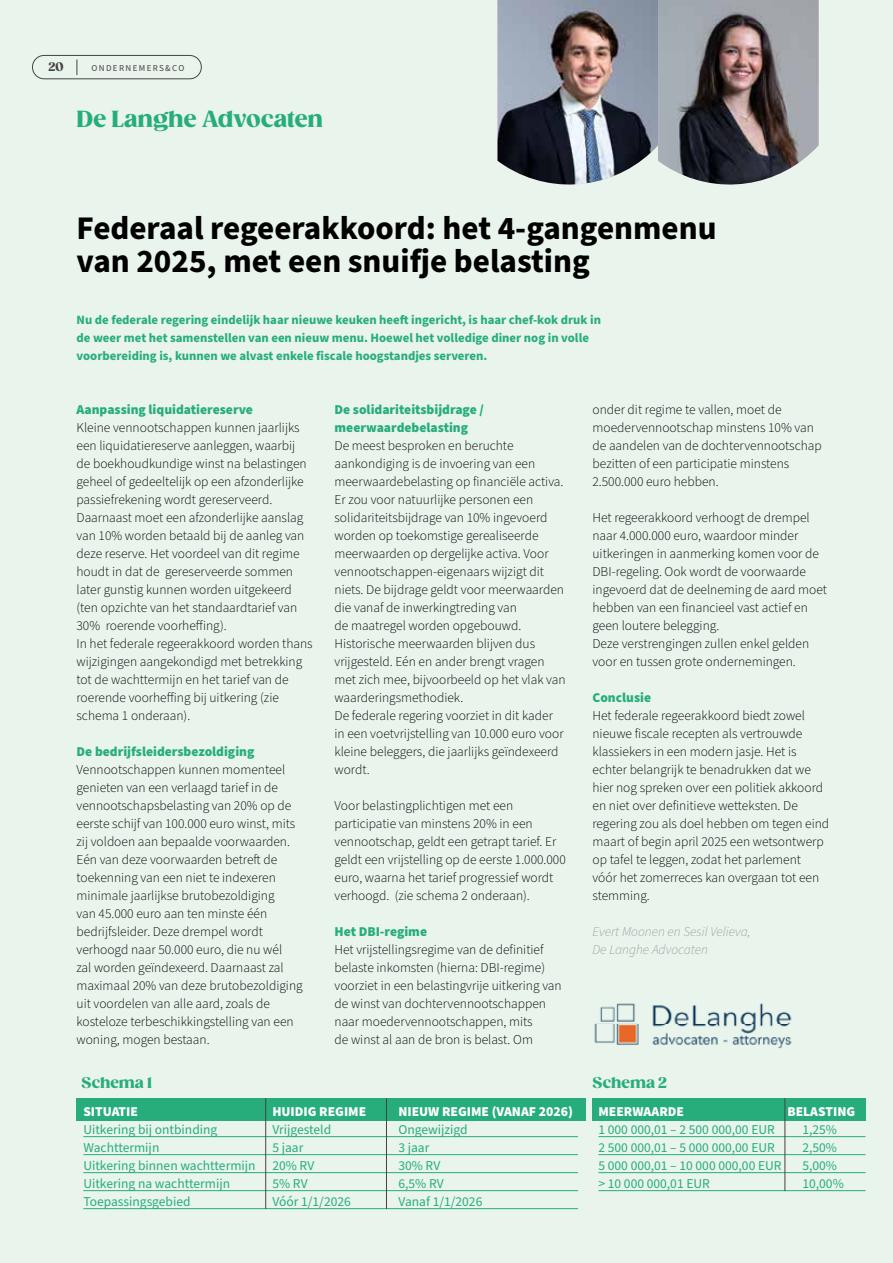
<style>
.page{position:relative;width:893px;height:1263px;background:#e9f4ed}
.page>*{position:absolute;margin:0;border:0;box-sizing:border-box;transform-origin:0 0}
.t1{font:700 33px/33px "Source Sans Pro";color:#000}
.t2{font:900 22.5px "Gazpacho";color:#27ad7c}
.t3{font:900 15px "Gazpacho";color:#27ad7c}
.t4{font:300 13.5px/18px "Source Sans Pro";color:#000}
.t5{font:13.5px "Source Sans Pro";color:#27ad7c}
.t6{font:900 13.5px/18px "Source Sans Pro";color:#27ad7c}
.t7{font:900 13.5px "Source Sans Pro";color:#fff}
.t8{font:italic 300 13.5px/18px "Source Sans Pro";color:#9d9d9c}
.t9{font:700 12.75px/18px "Source Sans Pro";color:#27ad7c}
.t10{font:900 12px "Gazpacho";color:#484344}
.t11{font:9px "Source Sans Pro";letter-spacing:.15em;color:#484344}
</style>
<div class="page">
<svg style="left:77px;top:59px;width:1px;height:16px"></svg>
<div style="left:32px;top:55px;width:170px;height:24px;border:1px solid #484344;border-radius:12px"></div>
<img style="left:497px;top:0;width:322px;height:185px">
<div style="left:77px;top:1098px;width:509px;height:23px;background:#27ad7c"></div>
<hr style="left:83px;top:1136px;width:495px;height:1px;background:#27ad7c">
<hr style="left:83px;top:1154px;width:495px;height:1px;background:#27ad7c">
<hr style="left:83px;top:1172px;width:495px;height:1px;background:#27ad7c">
<hr style="left:83px;top:1190px;width:495px;height:1px;background:#27ad7c">
<hr style="left:83px;top:1208px;width:495px;height:1px;background:#27ad7c">
<div style="left:592px;top:1098px;width:273px;height:23px;background:#27ad7c"></div>
<hr style="left:598px;top:1136px;width:267px;height:1px;background:#27ad7c">
<hr style="left:598px;top:1154px;width:267px;height:1px;background:#27ad7c">
<hr style="left:598px;top:1172px;width:267px;height:1px;background:#27ad7c">
<hr style="left:598px;top:1190px;width:267px;height:1px;background:#27ad7c">
<hr style="left:265px;top:1098px;width:1px;height:111px;background:#484344">
<hr style="left:386px;top:1098px;width:1px;height:111px;background:#484344">
<hr style="left:784px;top:1098px;width:1px;height:93px;background:#484344">
<img style="left:594px;top:1003px;width:198px;height:46px">
<p class="t10" style="left:49px;top:60px;width:16px">20</p>
<p class="t11" style="left:92px;top:62px;width:94px">ONDERNEMERS&amp;CO</p>
<h2 class="t2" style="left:77px;top:105px;width:248px">De Langhe Advocaten</h2>
<p class="t11" style="left:92px;top:62px;width:55px">BEDRIJV N</p>
<h1 class="t1" style="left:77px;top:212px;width:642px">Federaal regeerakkoord: het 4-gangenmenu van 2025, met een snuifje belasting</h1>
<p class="t9" style="left:77px;top:311px;width:526px">Nu de federale regering eindelijk haar nieuwe keuken heeft ingericht, is haar chef-kok druk in de weer met het samenstellen van een nieuw menu. Hoewel het volledige diner nog in volle voorbereiding is, kunnen we alvast enkele fiscale hoogstandjes serveren.</p>
<p class="t6" style="left:77px;top:401px;width:178px">Aanpassing liquidatiereserve</p>
<p class="t4" style="left:77px;top:419px;width:238px">Kleine vennootschappen kunnen jaarlijks een liquidatiereserve aanleggen, waarbij<br>de boekhoudkundige winst na belastingen geheel of gedeeltelijk op een afzonderlijke passiefrekening wordt gereserveerd.<br>Daarnaast moet een afzonderlijke aanslag van 10% worden betaald bij de aanleg van deze reserve. Het voordeel van dit regime houdt in dat de gereserveerde sommen later gunstig kunnen worden uitgekeerd (ten opzichte van het standaardtarief van 30% roerende voorheffing).<br>In het federale regeerakkoord worden thans wijzigingen aangekondigd met betrekking tot de wachttermijn en het tarief van de roerende voorheffing bij uitkering (zie schema 1 onderaan).</p>
<p class="t6" style="left:77px;top:743px;width:179px">De bedrijfsleidersbezoldiging</p>
<p class="t4" style="left:77px;top:761px;width:228px">Vennootschappen kunnen momenteel genieten van een verlaagd tarief in de vennootschapsbelasting van 20% op de eerste schijf van 100.000 euro winst, mits zij voldoen aan bepaalde voorwaarden.<br>Eén van deze voorwaarden betreft de toekenning van een niet te indexeren minimale jaarlijkse brutobezoldiging<br>van 45.000 euro aan ten minste één bedrijfsleider. Deze drempel wordt verhoogd naar 50.000 euro, die nu wél<br>zal worden geïndexeerd. Daarnaast zal maximaal 20% van deze brutobezoldiging uit voordelen van alle aard, zoals de kosteloze terbeschikkingstelling van een woning, mogen bestaan.</p>
<p class="t6" style="left:334px;top:401px;width:151px">De solidariteitsbijdrage / meerwaardebelasting</p>
<p class="t4" style="left:334px;top:437px;width:233px">De meest besproken en beruchte aankondiging is de invoering van een meerwaardebelasting op financiële activa.<br>Er zou voor natuurlijke personen een solidariteitsbijdrage van 10% ingevoerd worden op toekomstige gerealiseerde meerwaarden op dergelijke activa. Voor vennootschappen-eigenaars wijzigt dit niets. De bijdrage geldt voor meerwaarden die vanaf de inwerkingtreding van<br>de maatregel worden opgebouwd.<br>Historische meerwaarden blijven dus vrijgesteld. Eén en ander brengt vragen met zich mee, bijvoorbeeld op het vlak van waarderingsmethodiek.<br>De federale regering voorziet in dit kader in een voetvrijstelling van 10.000 euro voor kleine beleggers, die jaarlijks geïndexeerd wordt.</p>
<p class="t4" style="left:334px;top:797px;width:233px">Voor belastingplichtigen met een participatie van minstens 20% in een vennootschap, geldt een getrapt tarief. Er geldt een vrijstelling op de eerste 1.000.000 euro, waarna het tarief progressief wordt verhoogd. (zie schema 2 onderaan).</p>
<p class="t6" style="left:334px;top:923px;width:94px">Het DBI-regime</p>
<p class="t4" style="left:334px;top:941px;width:229px">Het vrijstellingsregime van de definitief belaste inkomsten (hierna: DBI-regime) voorziet in een belastingvrije uitkering van de winst van dochtervennootschappen naar moedervennootschappen, mits<br>de winst al aan de bron is belast. Om</p>
<p class="t4" style="left:592px;top:401px;width:231px">onder dit regime te vallen, moet de moedervennootschap minstens 10% van de aandelen van de dochtervennootschap bezitten of een participatie minstens 2.500.000 euro hebben.</p>
<p class="t4" style="left:592px;top:509px;width:236px">Het regeerakkoord verhoogt de drempel naar 4.000.000 euro, waardoor minder uitkeringen in aanmerking komen voor de DBI-regeling. Ook wordt de voorwaarde ingevoerd dat de deelneming de aard moet hebben van een financieel vast actief en geen loutere belegging.<br>Deze verstrengingen zullen enkel gelden voor en tussen grote ondernemingen.</p>
<p class="t6" style="left:592px;top:688px;width:60px">Conclusie</p>
<p class="t4" style="left:592px;top:707px;width:238px">Het federale regeerakkoord biedt zowel nieuwe fiscale recepten als vertrouwde klassiekers in een modern jasje. Het is echter belangrijk te benadrukken dat we hier nog spreken over een politiek akkoord en niet over definitieve wetteksten. De regering zou als doel hebben om tegen eind maart of begin april 2025 een wetsontwerp op tafel te leggen, zodat het parlement<br>vóór het zomerreces kan overgaan tot een stemming.</p>
<p class="t8" style="left:592px;top:923px;width:160px">Evert Moonen en Sesil Velieva,<br>De Langhe Advocaten</p>
<p class="t3" style="left:81px;top:1074px;width:72px">Schema 1</p>
<p class="t3" style="left:592px;top:1074px;width:76px">Schema 2</p>
<p class="t7" style="left:83px;top:1102px;width:56px">SITUATIE</p>
<p class="t7" style="left:272px;top:1102px;width:95px">HUIDIG REGIME</p>
<p class="t7" style="left:398px;top:1102px;width:176px">NIEUW REGIME (VANAF 2026)</p>
<p class="t5" style="left:83px;top:1120px;width:136px">Uitkering bij ontbinding</p>
<p class="t5" style="left:272px;top:1120px;width:60px">Vrijgesteld</p>
<p class="t5" style="left:398px;top:1120px;width:71px">Ongewijzigd</p>
<p class="t5" style="left:83px;top:1138px;width:78px">Wachttermijn</p>
<p class="t5" style="left:272px;top:1138px;width:33px">5 jaar</p>
<p class="t5" style="left:398px;top:1138px;width:33px">3 jaar</p>
<p class="t5" style="left:83px;top:1156px;width:232px">Uitkering binnen wachttermijn 20% RV</p>
<p class="t5" style="left:398px;top:1156px;width:43px">30% RV</p>
<p class="t5" style="left:83px;top:1174px;width:148px">Uitkering na wachttermijn</p>
<p class="t5" style="left:272px;top:1174px;width:37px">5% RV</p>
<p class="t5" style="left:398px;top:1174px;width:47px">6,5% RV</p>
<p class="t5" style="left:83px;top:1192px;width:109px">Toepassingsgebied</p>
<p class="t5" style="left:272px;top:1192px;width:80px">Vóór 1/1/2026</p>
<p class="t5" style="left:398px;top:1192px;width:86px">Vanaf 1/1/2026</p>
<p class="t7" style="left:598px;top:1102px;width:87px">MEERWAARDE</p>
<p class="t7" style="left:787px;top:1102px;width:69px">BELASTING</p>
<p class="t5" style="left:598px;top:1120px;width:178px">1 000 000,01 – 2 500 000,00 EUR</p>
<p class="t5" style="left:802px;top:1120px;width:36px">1,25%</p>
<p class="t5" style="left:598px;top:1138px;width:178px">2 500 000,01 – 5 000 000,00 EUR</p>
<p class="t5" style="left:802px;top:1138px;width:36px">2,50%</p>
<p class="t5" style="left:598px;top:1156px;width:185px">5 000 000,01 – 10 000 000,00 EUR</p>
<p class="t5" style="left:802px;top:1156px;width:36px">5,00%</p>
<p class="t5" style="left:598px;top:1174px;width:113px">&gt; 10 000 000,01 EUR</p>
<p class="t5" style="left:802px;top:1174px;width:43px">10,00%</p>
</div>
